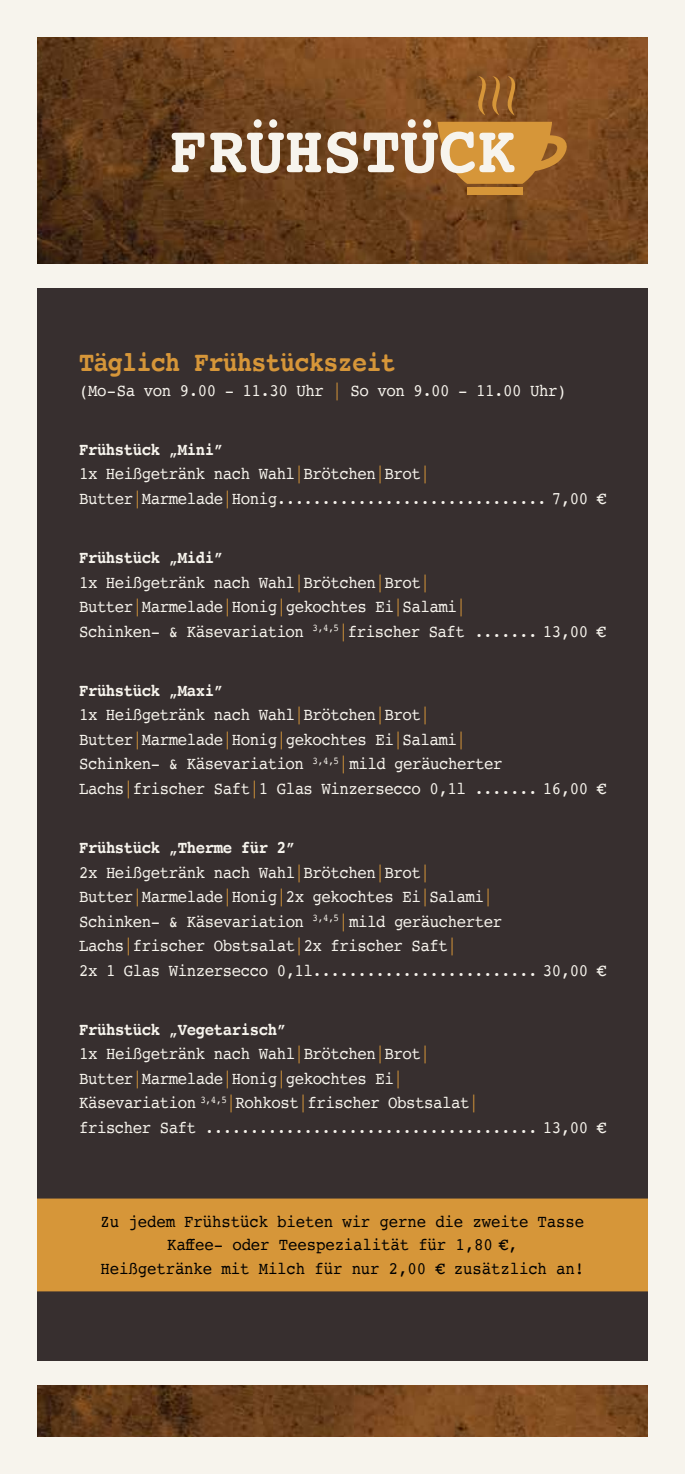
<style>
.page{position:relative;width:685px;height:1474px;background:#fff}
.page>*{position:absolute;margin:0;border:0;box-sizing:border-box;transform-origin:0 0}
.t1{font:700 68.25px "Courier";color:#f7f4ed;scale:.94 1}
.t2{font:700 28px "Courier";letter-spacing:-.03em;color:#d69639;scale:.9 1}
.t3{font:17.5px/24.5px "Courier";letter-spacing:-.03em;color:#f7f4ed;scale:.9 1}
.t4{font:17.5px/23.6px "Courier";letter-spacing:-.01em;color:#000;text-align:center;scale:.9 1}
.s1{color:#d69639}
.s2{font-weight:700}
</style>
<div class="page">
<div style="left:0;top:0;width:685px;height:1473px;background:#f7f4ed"></div>
<div style="left:37px;top:288px;width:610px;height:1072px;background:#372f2f"></div>
<div style="left:37px;top:1198px;width:610px;height:93px;background:#d69639"></div>
<img style="left:37px;top:38px;width:610px;height:226px">
<div style="left:467px;top:187px;width:55px;height:8px;background:#d69639"></div>
<svg style="left:437px;top:122px;width:134px;height:62px;background:#c28433"></svg>
<svg style="left:476px;top:76px;width:41px;height:39px;background:#986128"></svg>
<img style="left:37px;top:1385px;width:610px;height:51px">
<h1 class="t1" style="left:169px;top:96px;width:370px">FRÜHSTÜCK</h1>
<h2 class="t2" style="left:79px;top:340px;width:353px">Täglich Frühstückszeit</h2>
<p class="t3" style="left:79px;top:377px;width:543px">(Mo-Sa von 9.00 - 11.30 Uhr <span class="s1">|</span> So von 9.00 - 11.00 Uhr)</p>
<p class="t3" style="left:79px;top:436px;width:587px"><span class="s2">Frühstück „Mini”<br></span>1x Heißgetränk nach Wahl<span class="s1">|</span>Brötchen<span class="s1">|</span>Brot<span class="s1">|<br></span>Butter<span class="s1">|</span>Marmelade<span class="s1">|</span>Honig.............................. 7,00 €</p>
<p class="t3" style="left:79px;top:545px;width:587px"><span class="s2">Frühstück „Midi”<br></span>1x Heißgetränk nach Wahl<span class="s1">|</span>Brötchen<span class="s1">|</span>Brot<span class="s1">| </span>Butter<span class="s1">|</span>Marmelade<span class="s1">|</span>Honig<span class="s1">|</span>gekochtes Ei<span class="s1">|</span>Salami<span class="s1">|<br></span>Schinken- &amp; Käsevariation <sup>3,4,5</sup><span class="s1">|</span>frischer Saft ....... 13,00 €</p>
<p class="t3" style="left:79px;top:677px;width:587px"><span class="s2">Frühstück „Maxi”<br></span>1x Heißgetränk nach Wahl<span class="s1">|</span>Brötchen<span class="s1">|</span>Brot<span class="s1">| </span>Butter<span class="s1">|</span>Marmelade<span class="s1">|</span>Honig<span class="s1">|</span>gekochtes Ei<span class="s1">|</span>Salami<span class="s1">|<br></span>Schinken- &amp; Käsevariation <sup>3,4,5</sup><span class="s1">|</span>mild geräucherter Lachs<span class="s1">|</span>frischer Saft<span class="s1">|</span>1 Glas Winzersecco 0,1l ....... 16,00 €</p>
<p class="t3" style="left:79px;top:835px;width:587px"><span class="s2">Frühstück „Therme für 2”<br></span>2x Heißgetränk nach Wahl<span class="s1">|</span>Brötchen<span class="s1">|</span>Brot<span class="s1">| </span>Butter<span class="s1">|</span>Marmelade<span class="s1">|</span>Honig<span class="s1">|</span>2x gekochtes Ei<span class="s1">|</span>Salami<span class="s1">|<br></span>Schinken- &amp; Käsevariation <sup>3,4,5</sup><span class="s1">|</span>mild geräucherter Lachs<span class="s1">|</span>frischer Obstsalat<span class="s1">|</span>2x frischer Saft<span class="s1">|<br></span>2x 1 Glas Winzersecco 0,1l......................... 30,00 €</p>
<p class="t3" style="left:79px;top:1016px;width:587px"><span class="s2">Frühstück „Vegetarisch”<br></span>1x Heißgetränk nach Wahl<span class="s1">|</span>Brötchen<span class="s1">|</span>Brot<span class="s1">| </span>Butter<span class="s1">|</span>Marmelade<span class="s1">|</span>Honig<span class="s1">|</span>gekochtes Ei<span class="s1">|<br></span>Käsevariation <sup>3,4,5</sup><span class="s1">|</span>Rohkost<span class="s1">|</span>frischer Obstsalat<span class="s1">|<br></span>frischer Saft ..................................... 13,00 €</p>
<p class="t4" style="left:101px;top:1208px;width:539px">Zu jedem Frühstück bieten wir gerne die zweite Tasse<br>Kaffee- oder Teespezialität für 1,80 €,<br>Heißgetränke mit Milch für nur 2,00 € zusätzlich an!</p>
</div>
